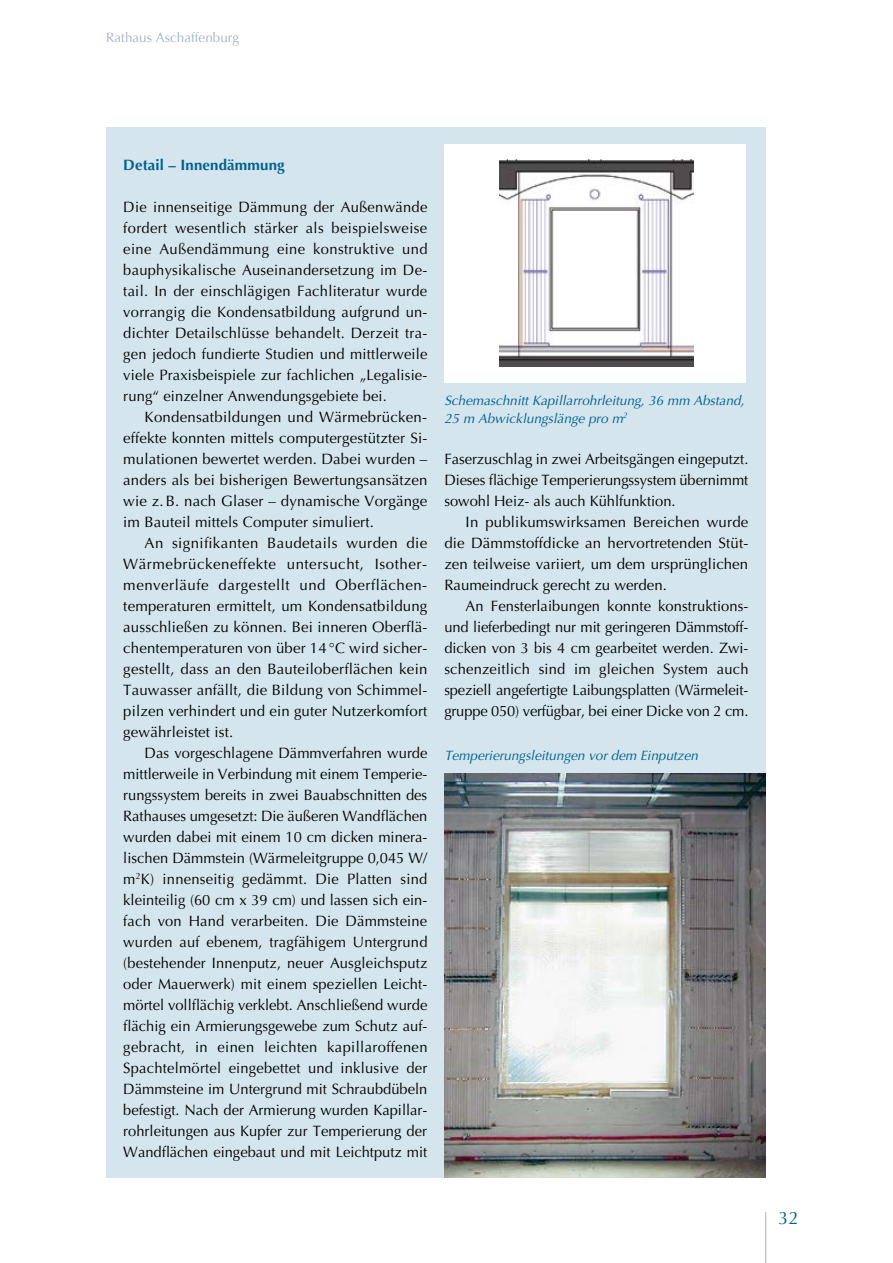
<style>
.page{position:relative;width:893px;height:1263px;background:#fff}
.page>*{position:absolute;margin:0;border:0;box-sizing:border-box;transform-origin:0 0}
.t1{font:18px "Optima";color:#00628d}
.t2{font:15px "Optima CE";letter-spacing:.01em;color:#000}
.t3{font:15px "Optima CE";letter-spacing:-.01em;color:#000}
.t4{font:15px "Optima CE";letter-spacing:.04em;color:#000}
.t5{font:15px "Optima CE";letter-spacing:.035em;color:#000}
.t6{font:15px "Optima CE";letter-spacing:.03em;color:#000}
.t7{font:700 15px "Optima CE";letter-spacing:.01em;color:#00628d}
.t8{font:italic 13.5px/18px "Optima CE";color:#00628d}
.t9{font:13.5px "Optima";color:#a4b3c0}
</style>
<div class="page">
<div style="left:106px;top:128px;width:659px;height:1050px;background:#d4e5ee"></div>
<hr style="left:765px;top:1212px;width:1px;height:51px;background:#a4b3c0">
<div style="left:444px;top:145px;width:302px;height:238px;background:#fff"></div>
<img style="left:499px;top:160px;width:195px;height:207px">
<img style="left:444px;top:774px;width:321px;height:404px">
<p class="t9" style="left:106px;top:30px;width:134px">Rathaus Aschaffenburg</p>
<p class="t7" style="left:123px;top:155px;width:163px">Detail – Innendämmung</p>
<p class="t2" style="left:123px;top:197px;width:306px">Die innenseitige Dämmung der Außenwände</p>
<p class="t2" style="left:123px;top:218px;width:305px">fordert wesentlich stärker als beispielsweise</p>
<p class="t2" style="left:123px;top:239px;width:306px">eine Außendämmung eine konstruktive und</p>
<p class="t2" style="left:123px;top:260px;width:306px">bauphysikalische Auseinandersetzung im De-</p>
<p class="t2" style="left:123px;top:281px;width:305px">tail. In der einschlägigen Fachliteratur wurde</p>
<p class="t2" style="left:123px;top:302px;width:306px">vorrangig die Kondensatbildung aufgrund un-</p>
<p class="t2" style="left:123px;top:323px;width:306px">dichter Detailschlüsse behandelt. Derzeit tra-</p>
<p class="t2" style="left:123px;top:344px;width:306px">gen jedoch fundierte Studien und mittlerweile</p>
<p class="t2" style="left:123px;top:365px;width:306px">viele Praxisbeispiele zur fachlichen „Legalisie-</p>
<p class="t2" style="left:123px;top:386px;width:265px">rung“ einzelner Anwendungsgebiete bei.</p>
<p class="t2" style="left:145px;top:407px;width:284px">Kondensatbildungen und Wärmebrücken-</p>
<p class="t2" style="left:123px;top:428px;width:306px">effekte konnten mittels computergestützter Si-</p>
<p class="t2" style="left:123px;top:449px;width:306px">mulationen bewertet werden. Dabei wurden –</p>
<p class="t2" style="left:123px;top:470px;width:306px">anders als bei bisherigen Bewertungsansätzen</p>
<p class="t2" style="left:123px;top:491px;width:306px">wie z. B. nach Glaser – dynamische Vorgänge</p>
<p class="t2" style="left:123px;top:512px;width:252px">im Bauteil mittels Computer simuliert.</p>
<p class="t6" style="left:145px;top:533px;width:284px">An signifikanten Baudetails wurden die</p>
<p class="t4" style="left:123px;top:554px;width:305px">Wärmebrückeneffekte untersucht, Isother-</p>
<p class="t5" style="left:123px;top:575px;width:305px">menverläufe dargestellt und Oberflächen-</p>
<p class="t2" style="left:123px;top:596px;width:306px">temperaturen ermittelt, um Kondensatbildung</p>
<p class="t2" style="left:123px;top:617px;width:306px">ausschließen zu können. Bei inneren Oberflä-</p>
<p class="t2" style="left:123px;top:638px;width:306px">chentemperaturen von über 14 °C wird sicher-</p>
<p class="t2" style="left:123px;top:659px;width:306px">gestellt, dass an den Bauteiloberflächen kein</p>
<p class="t2" style="left:123px;top:680px;width:306px">Tauwasser anfällt, die Bildung von Schimmel-</p>
<p class="t2" style="left:123px;top:701px;width:306px">pilzen verhindert und ein guter Nutzerkomfort</p>
<p class="t2" style="left:123px;top:722px;width:112px">gewährleistet ist.</p>
<p class="t2" style="left:145px;top:743px;width:284px">Das vorgeschlagene Dämmverfahren wurde</p>
<p class="t2" style="left:123px;top:764px;width:306px">mittlerweile in Verbindung mit einem Temperie-</p>
<p class="t2" style="left:123px;top:785px;width:306px">rungssystem bereits in zwei Bauabschnitten des</p>
<p class="t2" style="left:123px;top:806px;width:306px">Rathauses umgesetzt: Die äußeren Wandflächen</p>
<p class="t2" style="left:123px;top:827px;width:306px">wurden dabei mit einem 10 cm dicken minera-</p>
<p class="t2" style="left:123px;top:848px;width:306px">lischen Dämmstein (Wärmeleitgruppe 0,045 W/</p>
<p class="t2" style="left:123px;top:869px;width:306px">m<sup>2</sup>K) innenseitig gedämmt. Die Platten sind</p>
<p class="t2" style="left:123px;top:890px;width:306px">kleinteilig (60 cm x 39 cm) und lassen sich ein-</p>
<p class="t2" style="left:123px;top:911px;width:305px">fach von Hand verarbeiten. Die Dämmsteine</p>
<p class="t2" style="left:123px;top:932px;width:306px">wurden auf ebenem, tragfähigem Untergrund</p>
<p class="t2" style="left:123px;top:953px;width:306px">(bestehender Innenputz, neuer Ausgleichsputz</p>
<p class="t2" style="left:123px;top:974px;width:306px">oder Mauerwerk) mit einem speziellen Leicht-</p>
<p class="t2" style="left:123px;top:995px;width:306px">mörtel vollflächig verklebt. Anschließend wurde</p>
<p class="t2" style="left:123px;top:1016px;width:306px">flächig ein Armierungsgewebe zum Schutz auf-</p>
<p class="t2" style="left:123px;top:1037px;width:306px">gebracht, in einen leichten kapillaroffenen</p>
<p class="t2" style="left:123px;top:1058px;width:305px">Spachtelmörtel eingebettet und inklusive der</p>
<p class="t2" style="left:123px;top:1079px;width:306px">Dämmsteine im Untergrund mit Schraubdübeln</p>
<p class="t2" style="left:123px;top:1100px;width:306px">befestigt. Nach der Armierung wurden Kapillar-</p>
<p class="t2" style="left:123px;top:1121px;width:305px">rohrleitungen aus Kupfer zur Temperierung der</p>
<p class="t2" style="left:123px;top:1142px;width:306px">Wandflächen eingebaut und mit Leichtputz mit</p>
<p class="t8" style="left:444px;top:391px;width:302px">Schemaschnitt Kapillarrohrleitung, 36 mm Abstand,<br>25 m Abwicklungslänge pro m<sup>2</sup></p>
<p class="t2" style="left:444px;top:449px;width:306px">Faserzuschlag in zwei Arbeitsgängen eingeputzt.</p>
<p class="t2" style="left:444px;top:470px;width:305px">Dieses flächige Temperierungssystem übernimmt</p>
<p class="t2" style="left:444px;top:491px;width:233px">sowohl Heiz- als auch Kühlfunktion.</p>
<p class="t2" style="left:466px;top:512px;width:284px">In publikumswirksamen Bereichen wurde</p>
<p class="t2" style="left:444px;top:533px;width:305px">die Dämmstoffdicke an hervortretenden Stüt-</p>
<p class="t2" style="left:444px;top:554px;width:305px">zen teilweise variiert, um dem ursprünglichen</p>
<p class="t2" style="left:444px;top:575px;width:224px">Raumeindruck gerecht zu werden.</p>
<p class="t2" style="left:466px;top:596px;width:284px">An Fensterlaibungen konnte konstruktions-</p>
<p class="t3" style="left:444px;top:617px;width:306px">und lieferbedingt nur mit geringeren Dämmstoff-</p>
<p class="t2" style="left:444px;top:638px;width:306px">dicken von 3 bis 4 cm gearbeitet werden. Zwi-</p>
<p class="t2" style="left:444px;top:659px;width:306px">schenzeitlich sind im gleichen System auch</p>
<p class="t3" style="left:444px;top:680px;width:306px">speziell angefertigte Laibungsplatten (Wärmeleit-</p>
<p class="t3" style="left:444px;top:701px;width:306px">gruppe 050) verfügbar, bei einer Dicke von 2 cm.</p>
<p class="t8" style="left:444px;top:746px;width:255px">Temperierungsleitungen vor dem Einputzen</p>
<p class="t1" style="left:778px;top:1208px;width:22px">32</p>
</div>
